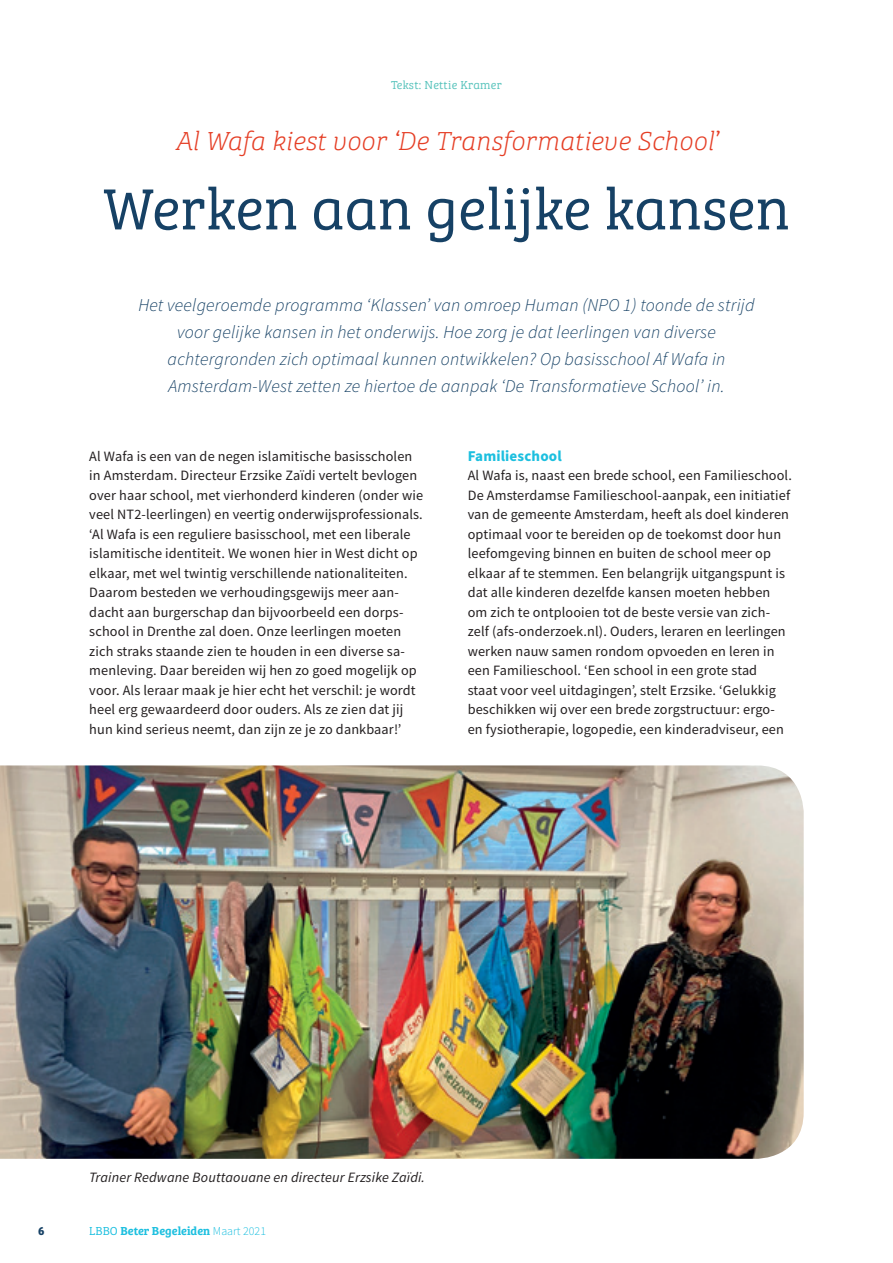
<style>
.page{position:relative;width:893px;height:1263px;background:#fff}
.page>*{position:absolute;margin:0;border:0;box-sizing:border-box;transform-origin:0 0}
.t1{font:300 60px "Bree Serif";color:#164165}
.t2{font:italic 27px "Bree Serif Th";color:#e53e25}
.t3{font:italic 300 18px/27px "Source Sans Pro";letter-spacing:.01em;color:#164165;text-align:center}
.t4{font:700 15px "Source Sans Pro";letter-spacing:.01em;color:#1cbfdf}
.t5{font:14.25px/19.5px "Source Sans Pro";letter-spacing:.01em;color:#231f20}
.t6{font:italic 14.25px "Source Sans Pro";letter-spacing:.01em;color:#231f20}
.t7{font:600 12px "Bree Serif";color:#1cbfdf}
.t8{font:300 12px "Bree Serif";letter-spacing:.02em;color:#5ac4bd}
.t9{font:700 12px "Bree Serif";color:#164165}
.s1{font-weight:300}
.s2{font-family:"Source Sans Pro";font-weight:300}
</style>
<div class="page">
<img style="left:0;top:765px;width:804px;height:394px">
<p class="t8" style="left:391px;top:77px;width:112px">Tekst: Nettie Kramer</p>
<h2 class="t2" style="left:175px;top:122px;width:544px">Al Wafa kiest voor ‘De Transformatieve School’</h2>
<h1 class="t1" style="left:103px;top:166px;width:688px">Werken aan gelijke kansen</h1>
<p class="t3" style="left:138px;top:292px;width:618px">Het veelgeroemde programma ʻKlassenʼ van omroep Human (NPO 1) toonde de strijd voor gelijke kansen in het onderwijs. Hoe zorg je dat leerlingen van diverse achtergronden zich optimaal kunnen ontwikkelen? Op basisschool Af Wafa in Amsterdam-West zetten ze hiertoe de aanpak ‘De Transformatieve School’ in.</p>
<p class="t5" style="left:89px;top:446px;width:335px">Al Wafa is een van de negen islamitische basisscholen in Amsterdam. Directeur Erzsike Zaïdi vertelt bevlogen over haar school, met vierhonderd kinderen (onder wie veel NT2-leerlingen) en veertig onderwijsprofessionals. ‘Al Wafa is een reguliere basisschool, met een liberale islamitische identiteit. We wonen hier in West dicht op elkaar, met wel twintig verschillende nationaliteiten.<br>Daarom besteden we verhoudingsgewijs meer aan&shy;dacht aan burgerschap dan bijvoorbeeld een dorps&shy;school in Drenthe zal doen. Onze leerlingen moeten zich straks staande zien te houden in een diverse sa&shy;menleving. Daar bereiden wij hen zo goed mogelijk op voor. Als leraar maak je hier echt het verschil: je wordt heel erg gewaardeerd door ouders. Als ze zien dat jij hun kind serieus neemt, dan zijn ze je zo dankbaar!’</p>
<p class="t4" style="left:468px;top:445px;width:95px">Familieschool</p>
<p class="t5" style="left:468px;top:465px;width:326px">Al Wafa is, naast een brede school, een Familieschool.<br>De Amsterdamse Familieschool-aanpak, een initiatief van de gemeente Amsterdam, heeft als doel kinderen optimaal voor te bereiden op de toekomst door hun leefomgeving binnen en buiten de school meer op elkaar af te stemmen. Een belangrijk uitgangspunt is dat alle kinderen dezelfde kansen moeten hebben om zich te ontplooien tot de beste versie van zich&shy;zelf (afs-onderzoek.nl). Ouders, leraren en leerlingen werken nauw samen rondom opvoeden en leren in een Familieschool. ‘Een school in een grote stad<br>staat voor veel uitdagingen’, stelt Erzsike. ‘Gelukkig beschikken wij over een brede zorgstructuur: ergo&shy;en fysiotherapie, logopedie, een kinderadviseur, een</p>
<p class="t6" style="left:89px;top:1168px;width:337px">Trainer Redwane Bouttaouane en directeur Erzsike Zaïdi.</p>
<p class="t9" style="left:38px;top:1221px;width:8px">6</p>
<p class="t7" style="left:89px;top:1221px;width:178px"><span class="s1">LBBO</span> Beter Begeleiden <span class="s2">Maart 2021</span></p>
</div>
